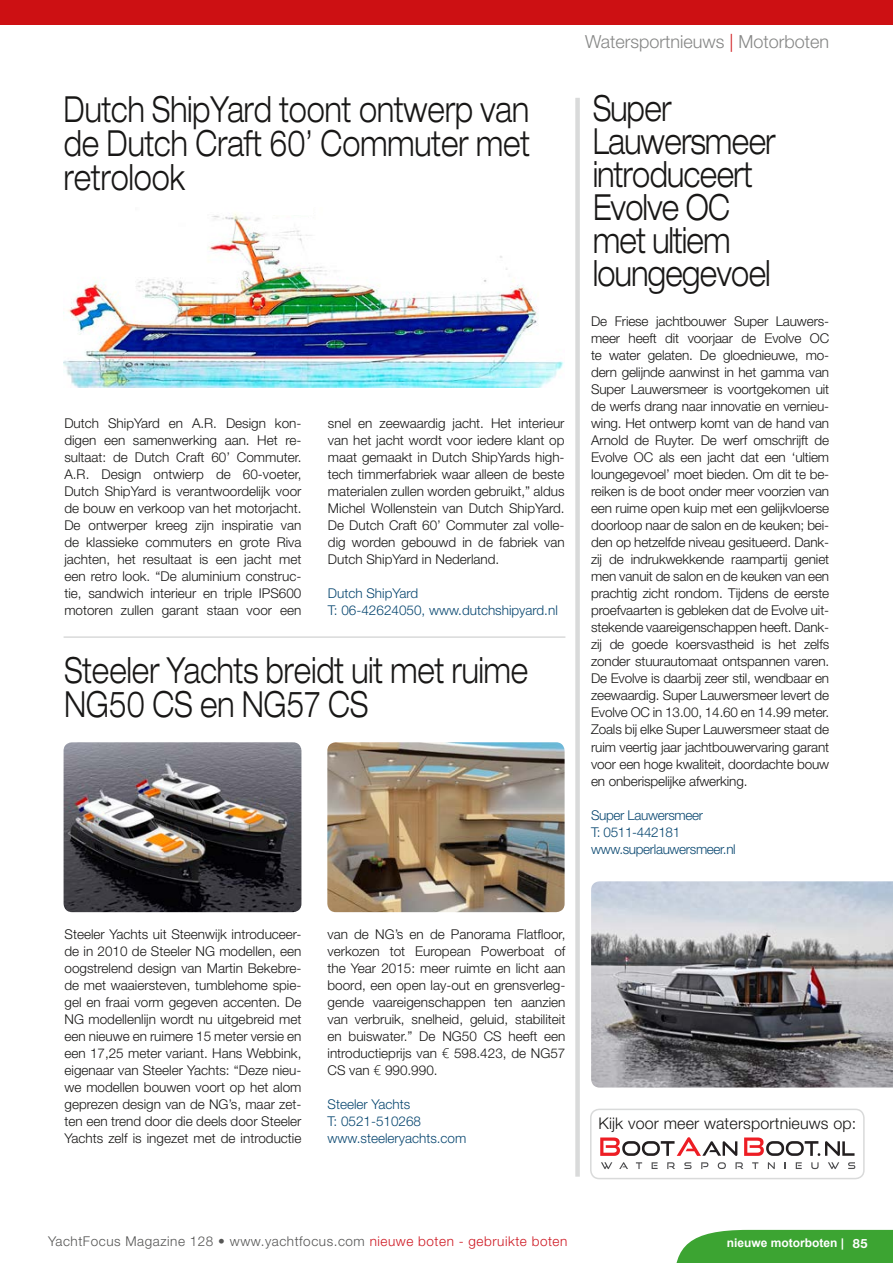
<style>
.page{position:relative;width:893px;height:1263px;background:#fff}
.page>*{position:absolute;margin:0;border:0;box-sizing:border-box;transform-origin:0 0}
.t1{font:300 expanded 36px/34px "Helvetica Neue";color:#181716;text-align:justify;scale:.75 1}
.t2{font:300 expanded 36px/33px "Helvetica Neue";letter-spacing:-.02em;color:#181716;scale:.75 1}
.t3{font:300 18px "Helvetica Neue";color:#868786}
.t4{font:300 16.05px "Helvetica Neue";letter-spacing:.01em;color:#181716}
.t5{font:300 13.5px/17px "Helvetica Neue";color:#181716;text-align:justify}
.t6{font:300 13.5px/17px "Helvetica Neue";color:#0a4871}
.t7{font:300 13.5px "Helvetica Neue";letter-spacing:.04em;color:#565655}
.t8{font:300 13.5px/17px "Helvetica Neue";letter-spacing:-.025em;color:#0a4871}
.t9{font:700 12px "Arial";color:#fff}
.s1{color:#cd1013}
.s2{font-family:"Open Sans"}
.s3{color:#ce1a24}
.s4{font-family:"Helvetica Neue";font-size:12.75px}
</style>
<div class="page">
<div style="left:676px;top:1230px;width:217px;height:33px;background:#3ca432"></div>
<div style="left:0;top:0;width:893px;height:25px;background:#cd1013"></div>
<hr style="left:64px;top:636px;width:501px;height:2px;background:#d9dada">
<div style="left:575px;top:98px;width:5px;height:1079px;background:#d9dada"></div>
<div style="left:590px;top:1108px;width:275px;height:71px;border:2px solid #d9dada;border-radius:9px"></div>
<svg style="left:600px;top:1137px;width:137px;height:19px"></svg>
<svg style="left:744px;top:1137px;width:110px;height:19px"></svg>
<svg style="left:601px;top:1162px;width:11px;height:7px"></svg>
<svg style="left:619px;top:1162px;width:9px;height:7px"></svg>
<svg style="left:636px;top:1162px;width:6px;height:7px"></svg>
<svg style="left:652px;top:1162px;width:6px;height:7px"></svg>
<svg style="left:667px;top:1162px;width:8px;height:7px"></svg>
<svg style="left:684px;top:1162px;width:7px;height:7px"></svg>
<svg style="left:701px;top:1162px;width:7px;height:7px"></svg>
<svg style="left:718px;top:1162px;width:8px;height:7px"></svg>
<svg style="left:735px;top:1162px;width:8px;height:7px"></svg>
<svg style="left:752px;top:1162px;width:6px;height:7px"></svg>
<svg style="left:768px;top:1162px;width:7px;height:7px"></svg>
<svg style="left:796px;top:1162px;width:6px;height:7px"></svg>
<svg style="left:811px;top:1162px;width:7px;height:7px"></svg>
<svg style="left:828px;top:1162px;width:11px;height:7px"></svg>
<svg style="left:848px;top:1162px;width:7px;height:7px"></svg>
<img style="left:64px;top:213px;width:500px;height:175px">
<div style="left:265px;top:203px;width:48px;height:12px;background:#fff"></div>
<img style="left:64px;top:742px;width:237px;height:170px">
<img style="left:327px;top:742px;width:238px;height:170px">
<img style="left:591px;top:881px;width:302px;height:206px">
<h2 class="t3" style="left:585px;top:31px;width:246px">Watersportnieuws <span class="s1">|</span> Motorboten</h2>
<h1 class="t1" style="left:64px;top:92px;width:623px">Dutch ShipYard toont ontwerp van de Dutch Craft 60’ Commuter met retrolook</h1>
<h1 class="t2" style="left:593px;top:92px;width:245px">Super<br>Lauwersmeer introduceert<br>Evolve OC met ultiem loungegevoel</h1>
<p class="t5" style="left:64px;top:415px;width:239px">Dutch ShipYard en A.R. Design kon&shy;digen een samenwerking aan. Het re&shy;sultaat: de Dutch Craft 60’ Commuter.<br>A.R. Design ontwierp de 60-voeter, Dutch ShipYard is verantwoordelijk voor de bouw en verkoop van het motorjacht.<br>De ontwerper kreeg zijn inspiratie van de klassieke commuters en grote Riva jachten, het resultaat is een jacht met een retro look. “De aluminium construc&shy;tie, sandwich interieur en triple IPS600 motoren zullen garant staan voor een</p>
<p class="t5" style="left:328px;top:415px;width:238px">snel en zeewaardig jacht. Het interieur van het jacht wordt voor iedere klant op maat gemaakt in Dutch ShipYards high&shy;tech timmerfabriek waar alleen de beste materialen zullen worden gebruikt,” aldus Michel Wollenstein van Dutch ShipYard.<br>De Dutch Craft 60’ Commuter zal volle&shy;dig worden gebouwd in de fabriek van Dutch ShipYard in Nederland.</p>
<p class="t6" style="left:328px;top:585px;width:231px">Dutch ShipYard<br>T: 06-42624050, www.dutchshipyard.nl</p>
<h1 class="t1" style="left:64px;top:653px;width:620px">Steeler Yachts breidt uit met ruime<br>NG50 CS en NG57 CS</h1>
<p class="t5" style="left:591px;top:313px;width:240px">De Friese jachtbouwer Super Lauwers&shy;meer heeft dit voorjaar de Evolve OC te water gelaten. De gloednieuwe, mo&shy;dern gelijnde aanwinst in het gamma van Super Lauwersmeer is voortgekomen uit de werfs drang naar innovatie en vernieu&shy;wing. Het ontwerp komt van de hand van Arnold de Ruyter. De werf omschrijft de Evolve OC als een jacht dat een ‘ultiem loungegevoel’ moet bieden. Om dit te be&shy;reiken is de boot onder meer voorzien van een ruime open kuip met een gelijkvloerse doorloop naar de salon en de keuken; bei&shy;den op hetzelfde niveau gesitueerd. Dank&shy;zij de indrukwekkende raampartij geniet men vanuit de salon en de keuken van een prachtig zicht rondom. Tijdens de eerste proefvaarten is gebleken dat de Evolve uit&shy;stekende vaareigenschappen heeft. Dank&shy;zij de goede koersvastheid is het zelfs zonder stuurautomaat ontspannen varen.<br>De Evolve is daarbij zeer stil, wendbaar en zeewaardig. Super Lauwersmeer levert de Evolve OC in 13.00, 14.60 en 14.99 meter.<br>Zoals bij elke Super Lauwersmeer staat de ruim veertig jaar jachtbouwervaring garant voor een hoge kwaliteit, doordachte bouw en onberispelijke afwerking.</p>
<p class="t8" style="left:591px;top:806px;width:146px">Super Lauwersmeer<br>T: 0511-442181 www.superlauwersmeer.nl</p>
<p class="t5" style="left:65px;top:925px;width:238px">Steeler Yachts uit Steenwijk introduceer&shy;de in 2010 de Steeler NG modellen, een oogstrelend design van Martin Bekebre&shy;de met waaiersteven, tumblehome spie&shy;gel en fraai vorm gegeven accenten. De NG modellenlijn wordt nu uitgebreid met een nieuwe en ruimere 15 meter versie en een 17,25 meter variant. Hans Webbink, eigenaar van Steeler Yachts: “Deze nieu&shy;we modellen bouwen voort op het alom geprezen design van de NG’s, maar zet&shy;ten een trend door die deels door Steeler Yachts zelf is ingezet met de introductie</p>
<p class="t5" style="left:328px;top:925px;width:239px">van de NG’s en de Panorama Flatfloor, verkozen tot European Powerboat of the Year 2015: meer ruimte en licht aan boord, een open lay-out en grensverleg&shy;gende vaareigenschappen ten aanzien van verbruik, snelheid, geluid, stabiliteit en buiswater.” De NG50 CS heeft een introductieprijs van <span class="s2">€</span> 598.423, de NG57<br>CS van <span class="s2">€</span> 990.990.</p>
<p class="t6" style="left:328px;top:1095px;width:140px">Steeler Yachts<br>T: 0521-510268 www.steeleryachts.com</p>
<p class="t4" style="left:598px;top:1114px;width:259px">Kijk voor meer watersportnieuws op:</p>
<p class="t7" style="left:48px;top:1233px;width:521px">YachtFocus Magazine 128 • www.yachtfocus.com <span class="s3">nieuwe boten - gebruikte boten</span></p>
<p class="t9" style="left:727px;top:1235px;width:142px">nieuwe motorboten | <span class="s4">85</span></p>
</div>
